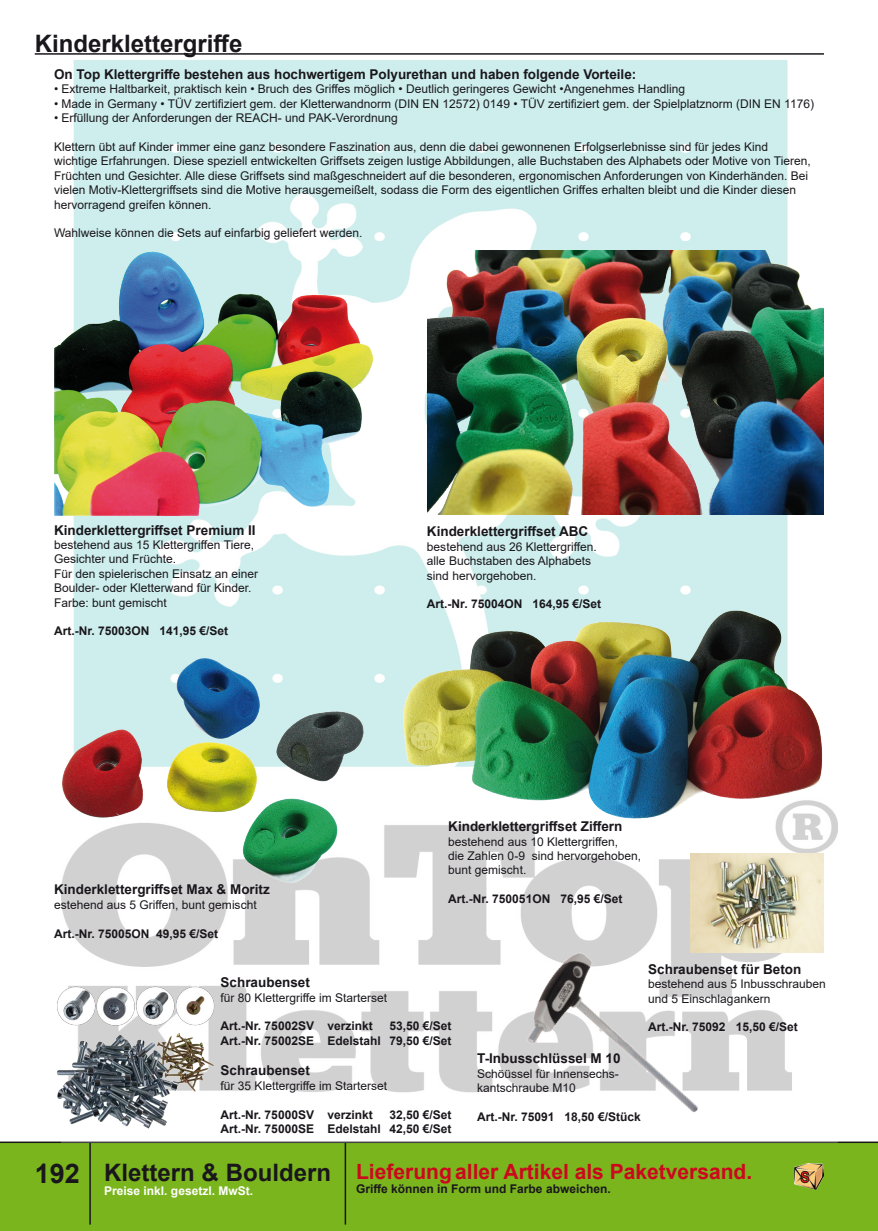
<style>
.page{position:relative;width:878px;height:1231px;background:#fff}
.page>*{position:absolute;margin:0;border:0;box-sizing:border-box;transform-origin:0 0}
.t1{font:700 24px "Arial";color:#1a171c}
.t2{font:700 21px "Arial";color:#cd071e}
.t3{font:700 13.5px "Arial";color:#1a171c}
.t4{font:12px/14.4px "Arial";color:#1a171c}
.t5{font:700 12px "Arial";color:#1a171c}
.t6{font:700 12px "Arial";color:#fefefe}
.s1{font-size:27px}
</style>
<div class="page">
<div style="left:0;top:1142px;width:877px;height:88px;background:#7ab51d"></div>
<hr style="left:877px;top:1142px;width:1px;height:88px;background:#7ab51d">
<hr style="left:35px;top:53px;width:788px;height:2px;background:#1a171c">
<hr style="left:89px;top:1142px;width:2px;height:82px;background:#1a171c">
<hr style="left:344px;top:1142px;width:2px;height:82px;background:#1a171c">
<hr style="left:0;top:1141px;width:877px;height:1px;background:#1a171c">
<img style="left:62px;top:60px;width:775px;height:1082px">
<img style="left:57px;top:977px;width:159px;height:160px">
<img style="left:54px;top:250px;width:336px;height:265px">
<img style="left:428px;top:251px;width:395px;height:263px">
<img style="left:61px;top:654px;width:309px;height:231px">
<img style="left:395px;top:609px;width:429px;height:214px">
<img style="left:794px;top:1163px;width:29px;height:25px">
<img style="left:690px;top:853px;width:133px;height:99px">
<img style="left:499px;top:936px;width:203px;height:207px">
<p class="t1" style="left:35px;top:26px;width:209px">Kinderklettergriffe</p>
<p class="t3" style="left:54px;top:65px;width:583px">On Top Klettergriffe bestehen aus hochwertigem Polyurethan und haben folgende Vorteile:</p>
<p class="t4" style="left:54px;top:82px;width:632px">• Extreme Haltbarkeit, praktisch kein • Bruch des Griffes möglich • Deutlich geringeres Gewicht •Angenehmes Handling</p>
<p class="t4" style="left:54px;top:96px;width:761px">• Made in Germany • TÜV zertifiziert gem. der Kletterwandnorm (DIN EN 12572) 0149 • TÜV zertifiziert gem. der Spielplatznorm (DIN EN 1176)</p>
<p class="t4" style="left:54px;top:111px;width:345px">• Erfüllung der Anforderungen der REACH- und PAK-Verordnung</p>
<p class="t4" style="left:54px;top:139px;width:715px">Klettern übt auf Kinder immer eine ganz besondere Faszination aus, denn die dabei gewonnenen Erfolgserlebnisse sind für jedes Kind</p>
<p class="t4" style="left:54px;top:154px;width:758px">wichtige Erfahrungen. Diese speziell entwickelten Griffsets zeigen lustige Abbildungen, alle Buchstaben des Alphabets oder Motive von Tieren,</p>
<p class="t4" style="left:54px;top:168px;width:755px">Früchten und Gesichter. Alle diese Griffsets sind maßgeschneidert auf die besonderen, ergonomischen Anforderungen von Kinderhänden. Bei</p>
<p class="t4" style="left:54px;top:183px;width:743px">vielen Motiv-Klettergriffsets sind die Motive herausgemeißelt, sodass die Form des eigentlichen Griffes erhalten bleibt und die Kinder diesen</p>
<p class="t4" style="left:54px;top:197px;width:159px">hervorragend greifen können.</p>
<p class="t4" style="left:54px;top:226px;width:310px">Wahlweise können die Sets auf einfarbig geliefert werden.</p>
<p class="t3" style="left:54px;top:520px;width:203px">Kinderklettergriffset Premium II</p>
<p class="t4" style="left:54px;top:537px;width:201px">bestehend aus 15 Klettergriffen Tiere,</p>
<p class="t4" style="left:54px;top:552px;width:124px">Gesichter und Früchte.</p>
<p class="t4" style="left:54px;top:566px;width:206px">Für den spielerischen Einsatz an einer</p>
<p class="t4" style="left:54px;top:580px;width:199px">Boulder- oder Kletterwand für Kinder.</p>
<p class="t4" style="left:54px;top:595px;width:114px">Farbe: bunt gemischt</p>
<p class="t5" style="left:54px;top:622px;width:176px">Art.-Nr. 75003ON 141,95 €/Set</p>
<p class="t3" style="left:54px;top:880px;width:217px">Kinderklettergriffset Max &amp; Moritz</p>
<p class="t4" style="left:54px;top:897px;width:204px">estehend aus 5 Griffen, bunt gemischt</p>
<p class="t5" style="left:54px;top:924px;width:166px">Art.-Nr. 75005ON 49,95 €/Set</p>
<p class="t3" style="left:427px;top:522px;width:163px">Kinderklettergriffset ABC</p>
<p class="t4" style="left:427px;top:539px;width:171px">bestehend aus 26 Klettergriffen.</p>
<p class="t4" style="left:427px;top:553px;width:166px">alle Buchstaben des Alphabets</p>
<p class="t4" style="left:427px;top:568px;width:111px">sind hervorgehoben.</p>
<p class="t5" style="left:427px;top:595px;width:176px">Art.-Nr. 75004ON 164,95 €/Set</p>
<p class="t3" style="left:448px;top:817px;width:176px">Kinderklettergriffset Ziffern</p>
<p class="t4" style="left:448px;top:834px;width:171px">bestehend aus 10 Klettergriffen,</p>
<p class="t4" style="left:448px;top:848px;width:194px">die Zahlen 0-9 sind hervorgehoben,</p>
<p class="t4" style="left:448px;top:862px;width:80px">bunt gemischt.</p>
<p class="t5" style="left:448px;top:890px;width:176px">Art.-Nr. 750051ON 76,95 €/Set</p>
<p class="t3" style="left:220px;top:972px;width:91px">Schraubenset</p>
<p class="t4" style="left:220px;top:989px;width:168px">für 80 Klettergriffe im Starterset</p>
<p class="t5" style="left:220px;top:1017px;width:154px">Art.-Nr. 75002SV verzinkt</p>
<p class="t5" style="left:389px;top:1017px;width:64px">53,50 €/Set</p>
<p class="t5" style="left:220px;top:1031px;width:232px">Art.-Nr. 75002SE Edelstahl 79,50 €/Set</p>
<p class="t3" style="left:220px;top:1060px;width:91px">Schraubenset</p>
<p class="t4" style="left:220px;top:1078px;width:168px">für 35 Klettergriffe im Starterset</p>
<p class="t5" style="left:220px;top:1105px;width:154px">Art.-Nr. 75000SV verzinkt</p>
<p class="t5" style="left:389px;top:1105px;width:64px">32,50 €/Set</p>
<p class="t5" style="left:220px;top:1120px;width:232px">Art.-Nr. 75000SE Edelstahl 42,50 €/Set</p>
<p class="t3" style="left:648px;top:959px;width:155px">Schraubenset für Beton</p>
<p class="t4" style="left:648px;top:976px;width:179px">bestehend aus 5 Inbusschrauben</p>
<p class="t4" style="left:648px;top:991px;width:124px">und 5 Einschlagankern</p>
<p class="t5" style="left:648px;top:1018px;width:151px">Art.-Nr. 75092 15,50 €/Set</p>
<p class="t3" style="left:477px;top:1048px;width:145px">T-Inbusschlüssel M 10</p>
<p class="t4" style="left:477px;top:1065px;width:143px">Schöüssel für Innensechs&shy;kantschraube M10</p>
<p class="t5" style="left:477px;top:1107px;width:165px">Art.-Nr. 75091 18,50 €/Stück</p>
<h1 class="t1" style="left:35px;top:1155px;width:298px"><span class="s1">192</span> Klettern &amp; Bouldern</h1>
<p class="t6" style="left:104px;top:1182px;width:150px">Preise inkl. gesetzl. MwSt.</p>
<p class="t2" style="left:356px;top:1156px;width:397px">Lieferung aller Artikel als Paketversand.</p>
<p class="t5" style="left:356px;top:1180px;width:256px">Griffe können in Form und Farbe abweichen.</p>
</div>
